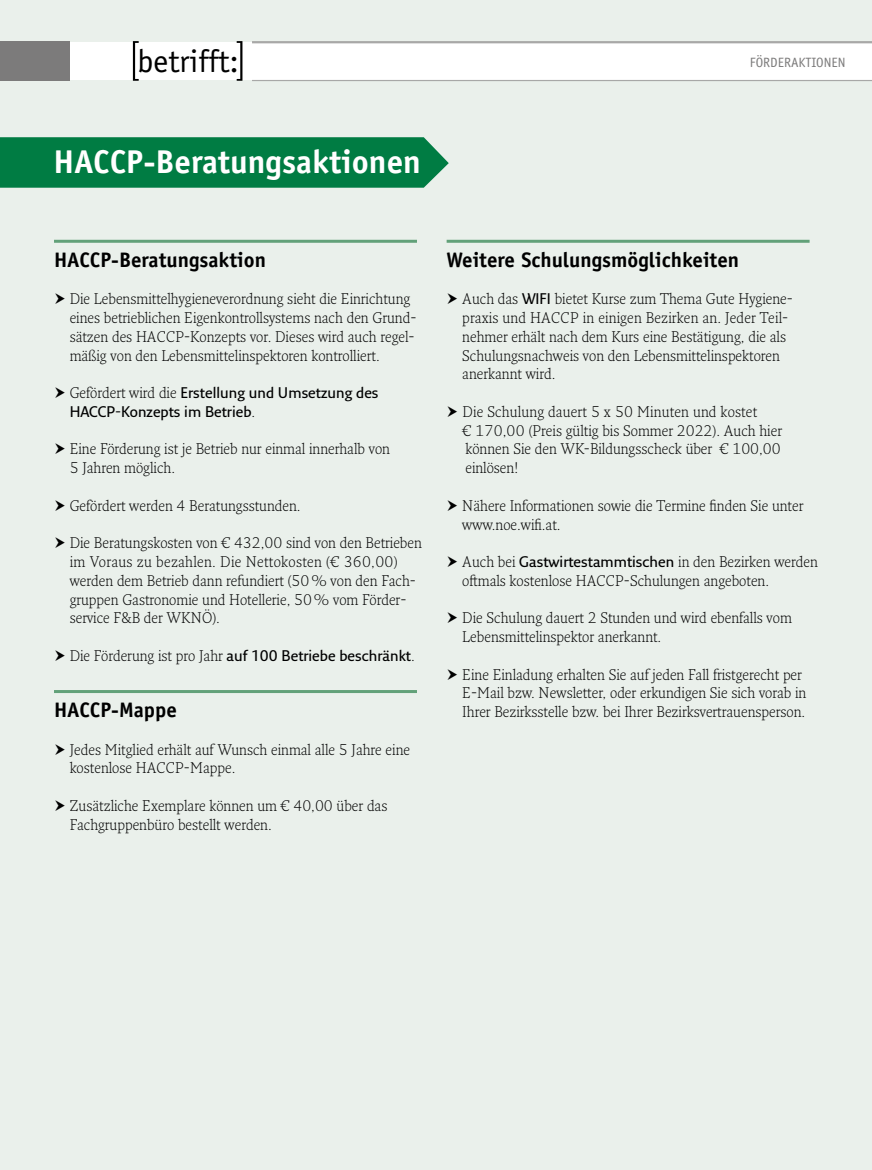
<style>
.page{position:relative;width:872px;height:1170px;background:#fff}
.page>*{position:absolute;margin:0;border:0;box-sizing:border-box;transform-origin:0 0}
.t1{font:700 33px "Officina Sans Std";color:#fff}
.t2{font:31.8px "Officina Sans Std";color:#000}
.t3{font:700 21px "Officina Sans Std";color:#000}
.t4{font:300 15px/18.8px "Fresco Pro";color:#000}
.t5{font:600 15px/18.8px "Fresco Sans Pro";color:#000}
.t6{font:13.5px "Officina Sans Std";color:#7c7b7b}
.s1{font-size:32.1px}
.s2{font-family:"Fresco Pro";font-weight:300}
.s3{font-family:"Fresco Sans Pro";font-weight:600}
</style>
<div class="page">
<div style="left:0;top:81px;width:872px;height:1088px;background:#eaf0eb"></div>
<div style="left:0;top:0;width:872px;height:41px;background:#eaf0eb"></div>
<svg style="left:237px;top:41px;width:5px;height:40px"></svg>
<svg style="left:133px;top:41px;width:6px;height:40px"></svg>
<div style="left:0;top:41px;width:69px;height:40px;background:#7c7b7b"></div>
<hr style="left:252px;top:80px;width:620px;height:1px;background:#a8a8a7">
<hr style="left:252px;top:41px;width:620px;height:2px;background:#a8a8a7">
<div style="left:0;top:137px;width:449px;height:51px;background:#007c43"></div>
<hr style="left:54px;top:240px;width:363px;height:3px;background:#62a179">
<hr style="left:54px;top:690px;width:363px;height:3px;background:#62a179">
<hr style="left:446px;top:240px;width:363px;height:3px;background:#62a179">
<h2 class="t2" style="left:137px;top:42px;width:103px"><span class="s1">be</span>trifft:</h2>
<p class="t6" style="left:750px;top:55px;width:97px">FÖRDERAKTIONEN</p>
<h1 class="t1" style="left:53px;top:141px;width:369px">HACCP-Beratungsaktionen</h1>
<h3 class="t3" style="left:54px;top:246px;width:213px">HACCP-Beratungsaktion</h3>
<p class="t4" style="left:70px;top:289px;width:348px">Die Lebensmittelhygieneverordnung sieht die Einrichtung eines betrieblichen Eigenkontrollsystems nach den Grund&shy;sätzen des HACCP-Konzepts vor. Dieses wird auch regel&shy;mäßig von den Lebensmittelinspektoren kontrolliert.</p>
<p class="t5" style="left:70px;top:383px;width:310px"><span class="s2">Gefördert wird die</span> Erstellung und Umsetzung des<br>HACCP-Konzepts im Betrieb<span class="s2">.</span></p>
<p class="t4" style="left:70px;top:439px;width:322px">Eine Förderung ist je Betrieb nur einmal innerhalb von<br>5 Jahren möglich.</p>
<p class="t4" style="left:70px;top:495px;width:232px">Gefördert werden 4 Beratungsstunden.</p>
<p class="t4" style="left:70px;top:533px;width:354px">Die Beratungskosten von € 432,00 sind von den Betrieben im Voraus zu bezahlen. Die Nettokosten (€ 360,00) werden dem Betrieb dann refundiert (50% von den Fach&shy;gruppen Gastronomie und Hotellerie, 50% vom Förder&shy;service F&amp;B der WKNÖ).</p>
<p class="t5" style="left:70px;top:645px;width:346px"><span class="s2">Die Förderung ist pro Jahr</span> auf 100 Betriebe beschränkt<span class="s2">.</span></p>
<h3 class="t3" style="left:54px;top:696px;width:124px">HACCP-Mappe</h3>
<p class="t4" style="left:70px;top:739px;width:342px">Jedes Mitglied erhält auf Wunsch einmal alle 5 Jahre eine kostenlose HACCP-Mappe.</p>
<p class="t4" style="left:70px;top:795px;width:319px">Zusätzliche Exemplare können um € 40,00 über das<br>Fachgruppenbüro bestellt werden.</p>
<h3 class="t3" style="left:446px;top:246px;width:294px">Weitere Schulungsmöglichkeiten</h3>
<p class="t4" style="left:462px;top:289px;width:332px">Auch das <span class="s3">WIFI</span> bietet Kurse zum Thema Gute Hygiene&shy;praxis und HACCP in einigen Bezirken an. Jeder Teil&shy;nehmer erhält nach dem Kurs eine Bestätigung, die als Schulungsnachweis von den Lebensmittelinspektoren anerkannt wird.</p>
<p class="t4" style="left:462px;top:402px;width:321px">Die Schulung dauert 5 x 50 Minuten und kostet<br>€ 170,00 (Preis gültig bis Sommer 2022). Auch hier können Sie den WK-Bildungsscheck über € 100,00 einlösen!</p>
<p class="t4" style="left:462px;top:495px;width:343px">Nähere Informationen sowie die Termine finden Sie unter www.noe.wifi.at.</p>
<p class="t4" style="left:462px;top:552px;width:357px">Auch bei <span class="s3">Gastwirtestammtischen</span> in den Bezirken werden oftmals kostenlose HACCP-Schulungen angeboten.</p>
<p class="t4" style="left:462px;top:608px;width:331px">Die Schulung dauert 2 Stunden und wird ebenfalls vom<br>Lebensmittelinspektor anerkannt.</p>
<p class="t4" style="left:462px;top:664px;width:346px">Eine Einladung erhalten Sie auf jeden Fall fristgerecht per<br>E-Mail bzw. Newsletter, oder erkundigen Sie sich vorab in<br>Ihrer Bezirksstelle bzw. bei Ihrer Bezirksvertrauensperson.</p>
</div>
